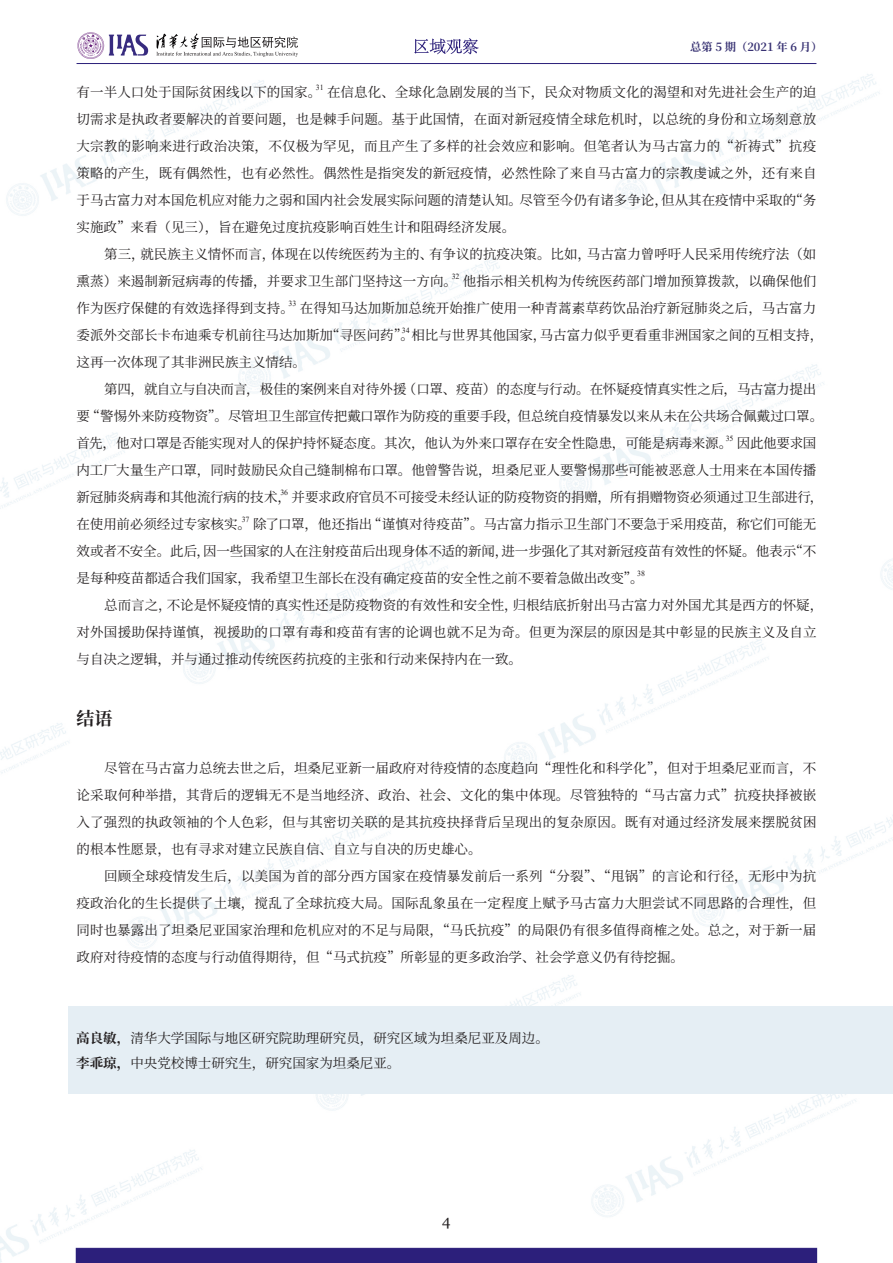
<style>
.page{position:relative;width:893px;height:1263px;background:#fff}
.page>*{position:absolute;margin:0;border:0;box-sizing:border-box;transform-origin:0 0}
.二级标题{font:700 18px "Source Han Serif CN";color:#231f20}
.t1{font:15px "Georgia";color:#231f20}
.正文{font:13.5px/27px "Source Han Serif CN";color:#231f20}
.t2{font:700 11.25px "Source Han Serif CN";color:#383273}
.正文-2{font:7.8px "Times New Roman";color:#231f20}
.s1{font-weight:700}
</style>
<div class="page">
<img style="left:0;top:49px;width:893px;height:1214px">
<svg style="left:414px;top:38px;width:65px;height:16px"></svg>
<hr style="left:77px;top:63px;width:739px;height:1px;background:#2b1f7a">
<svg style="left:77px;top:32px;width:71px;height:27px"></svg>
<svg style="left:156px;top:33px;width:142px;height:24px"></svg>
<div style="left:69px;top:1006px;width:824px;height:88px;background:#e5eef4"></div>
<p class="t2" style="left:690px;top:41px;width:134px">总第 5 期（2021 年 6 月）</p>
<p class="正文-2" style="left:316px;top:82px;width:9px">31</p>
<p class="正文" style="left:77px;top:106px;width:742px;text-align:justify">切需求是执政者要解决的首要问题，也是棘手问题。基于此国情，在面对新冠疫情全球危机时，以总统的身份和立场刻意放大宗教的影响来进行政治决策，不仅极为罕见，而且产生了多样的社会效应和影响。但笔者认为马古富力的“祈祷式”抗疫策略的产生，既有偶然性，也有必然性。偶然性是指突发的新冠疫情，必然性除了来自马古富力的宗教虔诚之外，还有来自于马古富力对本国危机应对能力之弱和国内社会发展实际问题的清楚认知。尽管至今仍有诸多争论，但从其在疫情中采取的“务实施政”来看（见三），旨在避免过度抗疫影响百姓生计和阻碍经济发展。</p>
<p class="正文" style="left:77px;top:241px;width:741px;text-align:right">第三，就民族主义情怀而言，体现在以传统医药为主的、有争议的抗疫决策。比如，马古富力曾呼吁人民采用传统疗法（如<br>熏蒸）来遏制新冠病毒的传播，并要求卫生部门坚持这一方向。他指示相关机构为传统医药部门增加预算拨款，以确保他们</p>
<p class="正文" style="left:77px;top:79px;width:741px">有一半人口处于国际贫困线以下的国家。在信息化、全球化急剧发展的当下，民众对物质文化的渴望和对先进社会生产的迫</p>
<p class="正文-2" style="left:452px;top:271px;width:9px">32</p>
<p class="正文" style="left:77px;top:295px;width:741px">作为医疗保健的有效选择得到支持。在得知马达加斯加总统开始推广使用一种青蒿素草药饮品治疗新冠肺炎之后，马古富力</p>
<p class="正文-2" style="left:289px;top:298px;width:9px">33</p>
<p class="正文" style="left:77px;top:322px;width:339px">委派外交部长卡布迪乘专机前往马达加斯加“寻医问药”。</p>
<p class="正文-2" style="left:402px;top:325px;width:9px">34</p>
<p class="正文" style="left:411px;top:322px;width:413px">相比与世界其他国家，马古富力似乎更看重非洲国家之间的互相支持，</p>
<p class="正文" style="left:77px;top:349px;width:231px">这再一次体现了其非洲民族主义情结。</p>
<p class="正文" style="left:77px;top:376px;width:748px;text-indent:28px">第四，就自立与自决而言，极佳的案例来自对待外援（口罩、疫苗）的态度与行动。在怀疑疫情真实性之后，马古富力提出要“警惕外来防疫物资”。尽管坦卫生部宣传把戴口罩作为防疫的重要手段，但总统自疫情暴发以来从未在公共场合佩戴过口罩。首先，他对口罩是否能实现对人的保护持怀疑态度。其次，他认为外来口罩存在安全性隐患，可能是病毒来源。因此他要求国</p>
<p class="正文-2" style="left:726px;top:433px;width:9px">35</p>
<p class="正文" style="left:77px;top:457px;width:748px">内工厂大量生产口罩，同时鼓励民众自己缝制棉布口罩。他曾警告说，坦桑尼亚人要警惕那些可能被恶意人士用来在本国传播新冠肺炎病毒和其他流行病的技术，并要求政府官员不可接受未经认证的防疫物资的捐赠，所有捐赠物资必须通过卫生部进行，</p>
<p class="正文-2" style="left:280px;top:487px;width:9px">36</p>
<p class="正文" style="left:77px;top:511px;width:741px">在使用前必须经过专家核实。除了口罩，他还指出“谨慎对待疫苗”。马古富力指示卫生部门不要急于采用疫苗，称它们可能无</p>
<p class="正文-2" style="left:242px;top:514px;width:9px">37</p>
<p class="正文" style="left:77px;top:538px;width:741px">效或者不安全。此后，因一些国家的人在注射疫苗后出现身体不适的新闻，进一步强化了其对新冠疫苗有效性的怀疑。他表示“不是每种疫苗都适合我们国家，我希望卫生部长在没有确定疫苗的安全性之前不要着急做出改变”。</p>
<p class="正文-2" style="left:637px;top:568px;width:9px">38</p>
<p class="正文" style="left:77px;top:592px;width:748px;text-indent:28px">总而言之，不论是怀疑疫情的真实性还是防疫物资的有效性和安全性，归根结底折射出马古富力对外国尤其是西方的怀疑，对外国援助保持谨慎，视援助的口罩有毒和疫苗有害的论调也就不足为奇。但更为深层的原因是其中彰显的民族主义及自立与自决之逻辑，并与通过推动传统医药抗疫的主张和行动来保持内在一致。</p>
<p class="二级标题" style="left:77px;top:708px;width:37px">结语</p>
<p class="正文" style="left:77px;top:755px;width:742px;text-align:justify;text-indent:28px">尽管在马古富力总统去世之后，坦桑尼亚新一届政府对待疫情的态度趋向“理性化和科学化”，但对于坦桑尼亚而言，不论采取何种举措，其背后的逻辑无不是当地经济、政治、社会、文化的集中体现。尽管独特的“马古富力式”抗疫抉择被嵌入了强烈的执政领袖的个人色彩，但与其密切关联的是其抗疫抉择背后呈现出的复杂原因。既有对通过经济发展来摆脱贫困的根本性愿景，也有寻求对建立民族自信、自立与自决的历史雄心。</p>
<p class="正文" style="left:77px;top:863px;width:741px;text-align:justify;text-indent:28px">回顾全球疫情发生后，以美国为首的部分西方国家在疫情暴发前后一系列“分裂”、“甩锅”的言论和行径，无形中为抗疫政治化的生长提供了土壤，搅乱了全球抗疫大局。国际乱象虽在一定程度上赋予马古富力大胆尝试不同思路的合理性，但同时也暴露出了坦桑尼亚国家治理和危机应对的不足与局限，“马氏抗疫”的局限仍有很多值得商榷之处。总之，对于新一届政府对待疫情的态度与行动值得期待，但“马式抗疫”所彰显的更多政治学、社会学意义仍有待挖掘。</p>
<p class="正文" style="left:76px;top:1025px;width:474px"><span class="s1">高良敏，</span>清华大学国际与地区研究院助理研究员，研究区域为坦桑尼亚及周边。</p>
<p class="正文" style="left:76px;top:1050px;width:325px"><span class="s1">李乖琼，</span>中央党校博士研究生，研究国家为坦桑尼亚。</p>
<p class="t1" style="left:442px;top:1211px;width:10px">4</p>
</div>
